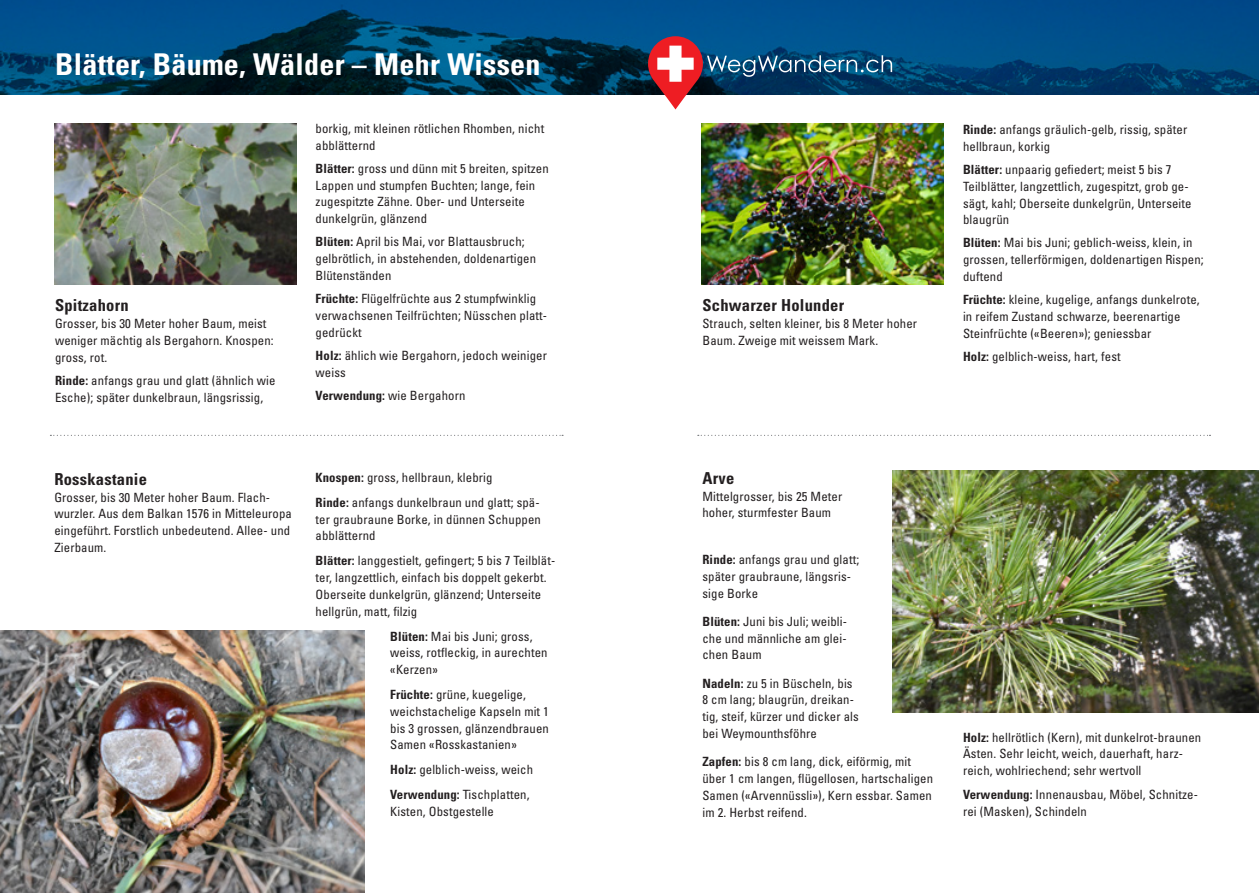
<style>
.page{position:relative;width:1259px;height:893px;background:#fff}
.page>*{position:absolute;margin:0;border:0;box-sizing:border-box;transform-origin:0 0}
.t1{font:700 condensed 30px "Univers";letter-spacing:.01em;color:#fff}
.t2{font:700 condensed 16.5px "Univers";letter-spacing:.015em;color:#231f20}
.Absatzformat_1{font:condensed 12.75px/16.8px "Univers";letter-spacing:.01em;color:#231f20}
.s1{font-weight:700}
</style>
<div class="page">
<svg style="left:698px;top:435px;width:512px;height:1px"></svg>
<svg style="left:50px;top:435px;width:513px;height:1px"></svg>
<img style="left:702px;top:124px;width:241px;height:161px">
<img style="left:54px;top:124px;width:242px;height:161px">
<img style="left:0;top:630px;width:365px;height:263px">
<svg style="left:0;top:0;width:1259px;height:95px;background:#004472"></svg>
<svg style="left:648px;top:36px;width:244px;height:73px"></svg>
<img style="left:892px;top:471px;width:367px;height:241px">
<p class="t1" style="left:55px;top:46px;width:487px">Blätter, Bäume, Wälder – Mehr Wissen</p>
<p class="t2" style="left:55px;top:295px;width:75px">Spitzahorn</p>
<p class="Absatzformat_1" style="left:55px;top:315px;width:220px">Grosser, bis 30 Meter hoher Baum, meist weniger mächtig als Bergahorn. Knospen: gross, rot.</p>
<p class="Absatzformat_1" style="left:55px;top:372px;width:222px"><span class="s1">Rinde:</span> anfangs grau und glatt (ähnlich wie<br>Esche); später dunkelbraun, längsrissig,</p>
<p class="Absatzformat_1" style="left:315px;top:120px;width:230px">borkig, mit kleinen rötlichen Rhomben, nicht abblätternd</p>
<p class="Absatzformat_1" style="left:315px;top:160px;width:235px"><span class="s1">Blätter:</span> gross und dünn mit 5 breiten, spitzen Lappen und stumpfen Buchten; lange, fein zugespitzte Zähne. Ober- und Unterseite dunkelgrün, glänzend</p>
<p class="Absatzformat_1" style="left:315px;top:233px;width:222px"><span class="s1">Blüten:</span> April bis Mai, vor Blattausbruch; gelbrötlich, in abstehenden, doldenartigen<br>Blütenständen</p>
<p class="Absatzformat_1" style="left:315px;top:290px;width:233px"><span class="s1">Früchte:</span> Flügelfrüchte aus 2 stumpfwinklig verwachsenen Teilfrüchten; Nüsschen platt&shy;gedrückt</p>
<p class="Absatzformat_1" style="left:315px;top:347px;width:233px"><span class="s1">Holz:</span> ählich wie Bergahorn, jedoch weiniger weiss</p>
<p class="Absatzformat_1" style="left:315px;top:387px;width:151px"><span class="s1">Verwendung:</span> wie Bergahorn</p>
<p class="t2" style="left:54px;top:469px;width:94px">Rosskastanie</p>
<p class="Absatzformat_1" style="left:54px;top:488px;width:239px">Grosser, bis 30 Meter hoher Baum. Flach&shy;wurzler. Aus dem Balkan 1576 in Mitteleuropa eingeführt. Forstlich unbedeutend. Allee- und Zierbaum.</p>
<p class="Absatzformat_1" style="left:315px;top:469px;width:178px"><span class="s1">Knospen:</span> gross, hellbraun, klebrig</p>
<p class="Absatzformat_1" style="left:315px;top:494px;width:227px;text-align:justify"><span class="s1">Rinde:</span> anfangs dunkelbraun und glatt; spä&shy;ter graubraune Borke, in dünnen Schuppen abblätternd</p>
<p class="Absatzformat_1" style="left:315px;top:552px;width:241px"><span class="s1">Blätter:</span> langgestielt, gefingert; 5 bis 7 Teilblät&shy;ter, langzettlich, einfach bis doppelt gekerbt.<br>Oberseite dunkelgrün, glänzend; Unterseite hellgrün, matt, filzig</p>
<p class="Absatzformat_1" style="left:390px;top:627px;width:159px"><span class="s1">Blüten:</span> Mai bis Juni; gross, weiss, rotfleckig, in aurechten «Kerzen»</p>
<p class="Absatzformat_1" style="left:390px;top:686px;width:160px"><span class="s1">Früchte:</span> grüne, kuegelige, weichstachelige Kapseln mit 1 bis 3 grossen, glänzendbrauen<br>Samen «Rosskastanien»</p>
<p class="Absatzformat_1" style="left:390px;top:761px;width:144px"><span class="s1">Holz:</span> gelblich-weiss, weich</p>
<p class="Absatzformat_1" style="left:390px;top:786px;width:141px"><span class="s1">Verwendung:</span> Tischplatten,<br>Kisten, Obstgestelle</p>
<p class="t2" style="left:702px;top:295px;width:143px">Schwarzer Holunder</p>
<p class="Absatzformat_1" style="left:702px;top:315px;width:216px">Strauch, selten kleiner, bis 8 Meter hoher<br>Baum. Zweige mit weissem Mark.</p>
<p class="Absatzformat_1" style="left:963px;top:121px;width:226px"><span class="s1">Rinde:</span> anfangs gräulich-gelb, rissig, später hellbraun, korkig</p>
<p class="Absatzformat_1" style="left:963px;top:161px;width:230px"><span class="s1">Blätter:</span> unpaarig gefiedert; meist 5 bis 7<br>Teilblätter, langzettlich, zugespitzt, grob ge&shy;sägt, kahl; Oberseite dunkelgrün, Unterseite blaugrün</p>
<p class="Absatzformat_1" style="left:963px;top:234px;width:242px"><span class="s1">Blüten:</span> Mai bis Juni; geblich-weiss, klein, in grossen, tellerförmigen, doldenartigen Rispen; duftend</p>
<p class="Absatzformat_1" style="left:963px;top:291px;width:238px"><span class="s1">Früchte:</span> kleine, kugelige, anfangs dunkelrote, in reifem Zustand schwarze, beerenartige<br>Steinfrüchte («Beeren»); geniessbar</p>
<p class="Absatzformat_1" style="left:963px;top:348px;width:159px"><span class="s1">Holz:</span> gelblich-weiss, hart, fest</p>
<p class="t2" style="left:702px;top:468px;width:33px">Arve</p>
<p class="Absatzformat_1" style="left:702px;top:487px;width:141px">Mittelgrosser, bis 25 Meter hoher, sturmfester Baum</p>
<p class="Absatzformat_1" style="left:702px;top:551px;width:158px"><span class="s1">Rinde:</span> anfangs grau und glatt; später graubraune, längsris&shy;sige Borke</p>
<p class="Absatzformat_1" style="left:702px;top:613px;width:146px;text-align:justify"><span class="s1">Blüten:</span> Juni bis Juli; weibli&shy;che und männliche am glei&shy;chen Baum</p>
<p class="Absatzformat_1" style="left:702px;top:675px;width:158px"><span class="s1">Nadeln:</span> zu 5 in Büscheln, bis<br>8 cm lang; blaugrün, dreikan&shy;tig, steif, kürzer und dicker als bei Weymounthsföhre</p>
<p class="Absatzformat_1" style="left:702px;top:753px;width:232px"><span class="s1">Zapfen:</span> bis 8 cm lang, dick, eiförmig, mit über 1 cm langen, flügellosen, hartschaligen Samen («Arvennüssli»), Kern essbar. Samen im 2. Herbst reifend.</p>
<p class="Absatzformat_1" style="left:963px;top:728px;width:240px"><span class="s1">Holz:</span> hellrötlich (Kern), mit dunkelrot-braunen<br>Ästen. Sehr leicht, weich, dauerhaft, harz&shy;reich, wohlriechend; sehr wertvoll</p>
<p class="Absatzformat_1" style="left:963px;top:786px;width:236px"><span class="s1">Verwendung:</span> Innenausbau, Möbel, Schnitze&shy;rei (Masken), Schindeln</p>
</div>
